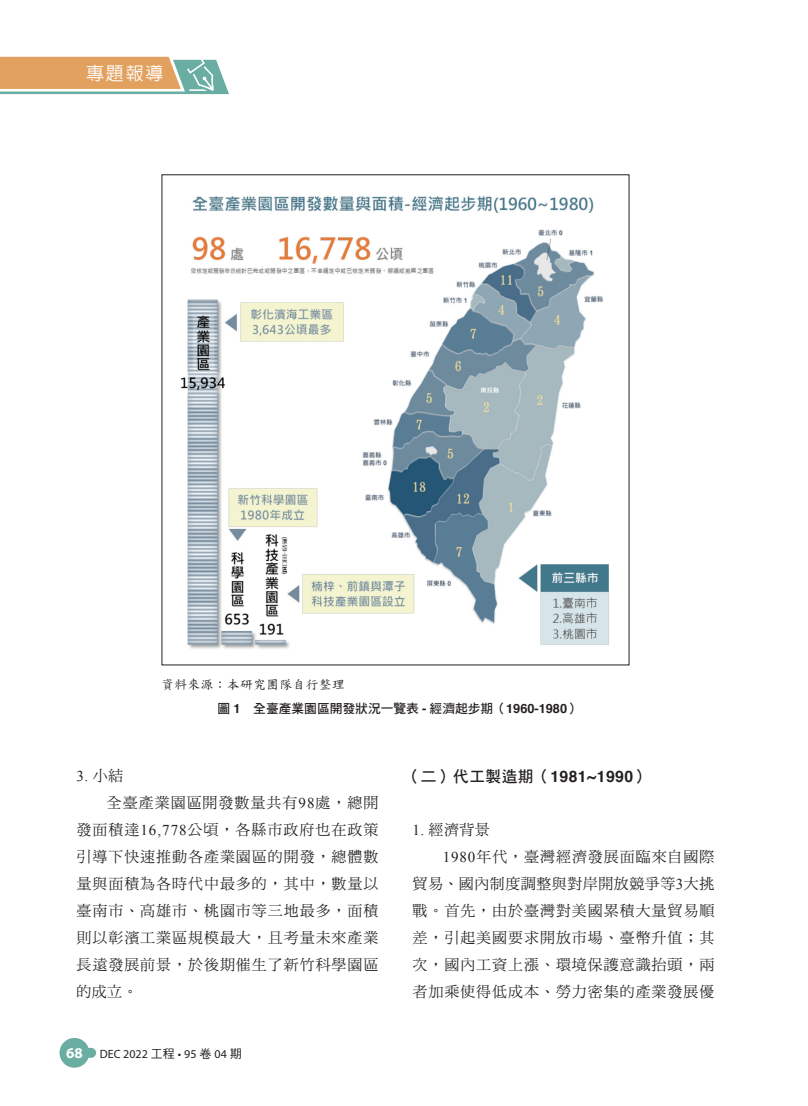
<style>
.page{position:relative;width:808px;height:1106px;background:#fff}
.page>*{position:absolute;margin:0;border:0;box-sizing:border-box;transform-origin:0 0}
.t1{font:500 18px "AR Hei B5";color:#fff}
.t2{font:15.75px "DF Hei Std W7";letter-spacing:.03em;color:#231f20}
.t3{font:15px/27px "DF Ming Std W5";letter-spacing:.06em;color:#231f20;text-align:justify}
.t4{font:15px "DF Ming Std W5";letter-spacing:.035em;color:#231f20}
.t5{font:15px "Times New Roman";color:#231f20}
.t6{font:12.9px "DF Biao Kai Shu Std W5";letter-spacing:.025em;color:#231f20}
.t7{font:12.75px "DF Hei Std W7";color:#231f20}
.t8{font:12px "Myriad Pro";color:#231f20}
.s1{font-family:"Helvetica";font-weight:700}
.s2{font-family:"DF Ming Std W5"}
.s3{font-family:"Times New Roman"}
.s4{font-weight:700;font-size:15px;color:#fff}
.s5{font-family:"DF Hei Std W5"}
</style>
<div class="page">
<svg style="left:0;top:57px;width:229px;height:37px;background:#ccaf82"></svg>
<div style="left:60px;top:1037px;width:29px;height:30px;background:#6aada2;border-radius:50%"></div>
<div style="left:70px;top:1047px;width:26px;height:10px;background:#6aada2;border-radius:5px"></div>
<img style="left:180px;top:196px;width:429px;height:453px">
<p class="t1" style="left:86px;top:64px;width:79px">專題報導</p>
<p class="t6" style="left:161px;top:677px;width:185px">資料來源：本研究團隊自行整理</p>
<p class="t7" style="left:217px;top:701px;width:364px">圖 <span class="s1">1</span>　全臺產業園區開發狀況一覽表 <span class="s1">-</span> 經濟起步期（<span class="s1">1960-1980</span>）</p>
<p class="t5" style="left:77px;top:765px;width:48px">3. <span class="s2">小結</span></p>
<p class="t3" style="left:77px;top:788px;width:303px;text-indent:30px">全臺產業園區開發數量共有<span class="s3">98</span>處，總開發面積達<span class="s3">16,778</span>公頃，各縣市政府也在政策引導下快速推動各產業園區的開發，總體數量與面積為各時代中最多的，其中，數量以臺南市、高雄市、桃園市等三地最多，面積則以彰濱工業區規模最大，且考量未來產業長遠發展前景，於後期催生了新竹科學園區的成立。</p>
<p class="t8" style="left:66px;top:1046px;width:177px"><span class="s4">68</span> DEC 2022 <span class="s5">工程</span> • 95 <span class="s5">卷</span> 04 <span class="s5">期</span></p>
<p class="t2" style="left:405px;top:767px;width:246px">（二）代工製造期（<span class="s1">1981~1990</span>）</p>
<p class="t3" style="left:412px;top:815px;width:79px"><span class="s3">1.</span> 經濟背景</p>
<p class="t3" style="left:443px;top:842px;width:273px"><span class="s3">1980</span>年代，臺灣經濟發展面臨來自國際</p>
<p class="t4" style="left:412px;top:875px;width:303px">貿易、國內制度調整與對岸開放競爭等<span class="s3">3</span>大挑</p>
<p class="t3" style="left:412px;top:896px;width:303px">戰。首先，由於臺灣對美國累積大量貿易順</p>
<p class="t3" style="left:412px;top:923px;width:303px">差，引起美國要求開放市場、臺幣升值；其</p>
<p class="t3" style="left:412px;top:950px;width:303px">次，國內工資上漲、環境保護意識抬頭，兩</p>
<p class="t3" style="left:412px;top:977px;width:303px">者加乘使得低成本、勞力密集的產業發展優</p>
</div>
